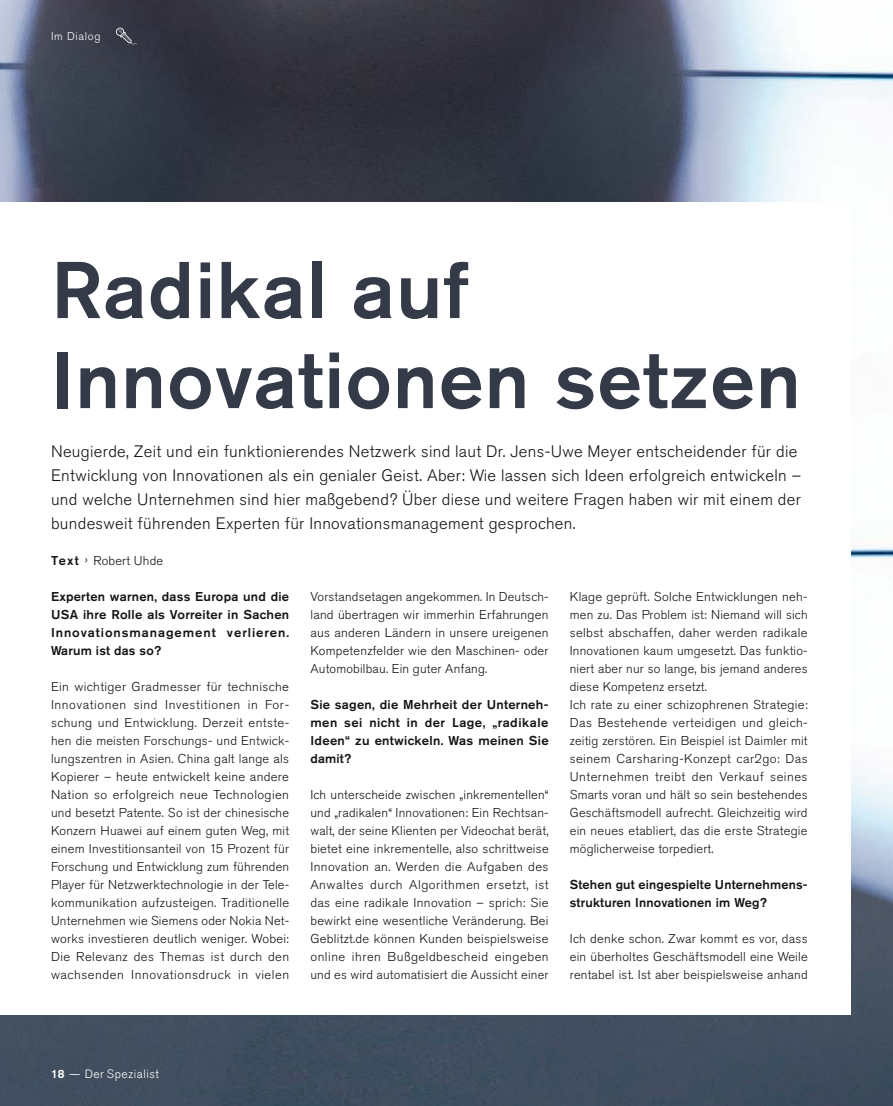
<style>
.page{position:relative;width:893px;height:1106px;background:#fff}
.page>*{position:absolute;margin:0;border:0;box-sizing:border-box;transform-origin:0 0}
.t1{font:500 79.5px/90px "Akzidenz Grotesk Pro";letter-spacing:.015em;color:#343a48}
.t2{font:300 16.5px/24px "Akzidenz Grotesk Pro";letter-spacing:.02em;color:#141414}
.t3{font:300 12.75px/18px "Akzidenz Grotesk Pro";letter-spacing:.015em;color:#141414;text-align:justify}
.t4{font:500 12.75px/18px "Akzidenz Grotesk Pro";letter-spacing:.015em;color:#141414;text-align:justify}
.t5{font:300 12px "Akzidenz Grotesk Pro";letter-spacing:.05em;color:#fff}
.t6{font:300 11.25px "Akzidenz Grotesk Pro";letter-spacing:.06em;color:#fff}
.s1{font-weight:500}
</style>
<div class="page">
<img style="left:0;top:0;width:893px;height:1106px">
<div style="left:0;top:202px;width:850px;height:812px;background:#fff"></div>
<svg style="left:116px;top:28px;width:21px;height:16px"></svg>
<p class="t6" style="left:51px;top:29px;width:51px">Im Dialog</p>
<h1 class="t1" style="left:51px;top:244px;width:751px">Radikal auf<br>Innovationen setzen</h1>
<p class="t2" style="left:51px;top:439px;width:751px">Neugierde, Zeit und ein funktionierendes Netzwerk sind laut Dr. Jens-Uwe Meyer entscheidender für die Entwicklung von Innovationen als ein genialer Geist. Aber: Wie lassen sich Ideen erfolgreich entwickeln – und welche Unternehmen sind hier maßgebend? Über diese und weitere Fragen haben wir mit einem der bundesweit führenden Experten für Innovationsmanagement gesprochen.</p>
<p class="t3" style="left:51px;top:551px;width:114px"><span class="s1">Text</span> › Robert Uhde</p>
<p class="t4" style="left:51px;top:587px;width:240px">Experten warnen, dass Europa und die USA ihre Rolle als Vorreiter in Sachen Innovationsmanagement verlieren.<br>Warum ist das so?</p>
<p class="t3" style="left:51px;top:677px;width:240px">Ein wichtiger Gradmesser für technische Innovationen sind Investitionen in For&shy;schung und Entwicklung. Derzeit entste&shy;hen die meisten Forschungs- und Entwick&shy;lungszentren in Asien. China galt lange als Kopierer – heute entwickelt keine andere Nation so erfolgreich neue Technologien und besetzt Patente. So ist der chinesische Konzern Huawei auf einem guten Weg, mit einem Investitionsanteil von 15 Prozent für Forschung und Entwicklung zum führenden Player für Netzwerktechnologie in der Tele&shy;kommunikation aufzusteigen. Traditionelle Unternehmen wie Siemens oder Nokia Net&shy;works investieren deutlich weniger. Wobei:<br>Die Relevanz des Themas ist durch den wachsenden Innovationsdruck in vielen</p>
<p class="t3" style="left:310px;top:587px;width:240px">Vorstandsetagen angekommen. In Deutsch&shy;land übertragen wir immerhin Erfahrungen aus anderen Ländern in unsere ureigenen Kompetenzfelder wie den Maschinen- oder Automobilbau. Ein guter Anfang.</p>
<p class="t4" style="left:310px;top:695px;width:240px">Sie sagen, die Mehrheit der Unterneh&shy;men sei nicht in der Lage, „radikale Ideen“ zu entwickeln. Was meinen Sie damit?</p>
<p class="t3" style="left:310px;top:785px;width:240px">Ich unterscheide zwischen „inkrementellen“ und „radikalen“ Innovationen: Ein Rechtsan&shy;walt, der seine Klienten per Videochat berät, bietet eine inkrementelle, also schrittweise Innovation an. Werden die Aufgaben des Anwaltes durch Algorithmen ersetzt, ist das eine radikale Innovation – sprich: Sie bewirkt eine wesentliche Veränderung. Bei Geblitzt.de können Kunden beispielsweise online ihren Bußgeldbescheid eingeben und es wird automatisiert die Aussicht einer</p>
<p class="t3" style="left:570px;top:587px;width:239px;text-align:left">Klage geprüft. Solche Entwicklungen neh&shy;men zu. Das Problem ist: Niemand will sich selbst abschaffen, daher werden radikale Innovationen kaum umgesetzt. Das funktio&shy;niert aber nur so lange, bis jemand anderes diese Kompetenz ersetzt.<br>Ich rate zu einer schizophrenen Strategie:<br>Das Bestehende verteidigen und gleich&shy;zeitig zerstören. Ein Beispiel ist Daimler mit seinem Carsharing-Konzept car2go: Das Unternehmen treibt den Verkauf seines Smarts voran und hält so sein bestehendes Geschäftsmodell aufrecht. Gleichzeitig wird ein neues etabliert, das die erste Strategie möglicherweise torpediert.</p>
<p class="t4" style="left:570px;top:875px;width:239px">Stehen gut eingespielte Unternehmens&shy;strukturen Innovationen im Weg?</p>
<p class="t3" style="left:570px;top:929px;width:239px">Ich denke schon. Zwar kommt es vor, dass ein überholtes Geschäftsmodell eine Weile rentabel ist. Ist aber beispielsweise anhand</p>
<p class="t5" style="left:51px;top:1065px;width:109px"><span class="s1">18</span> –– Der Spezialist</p>
</div>
